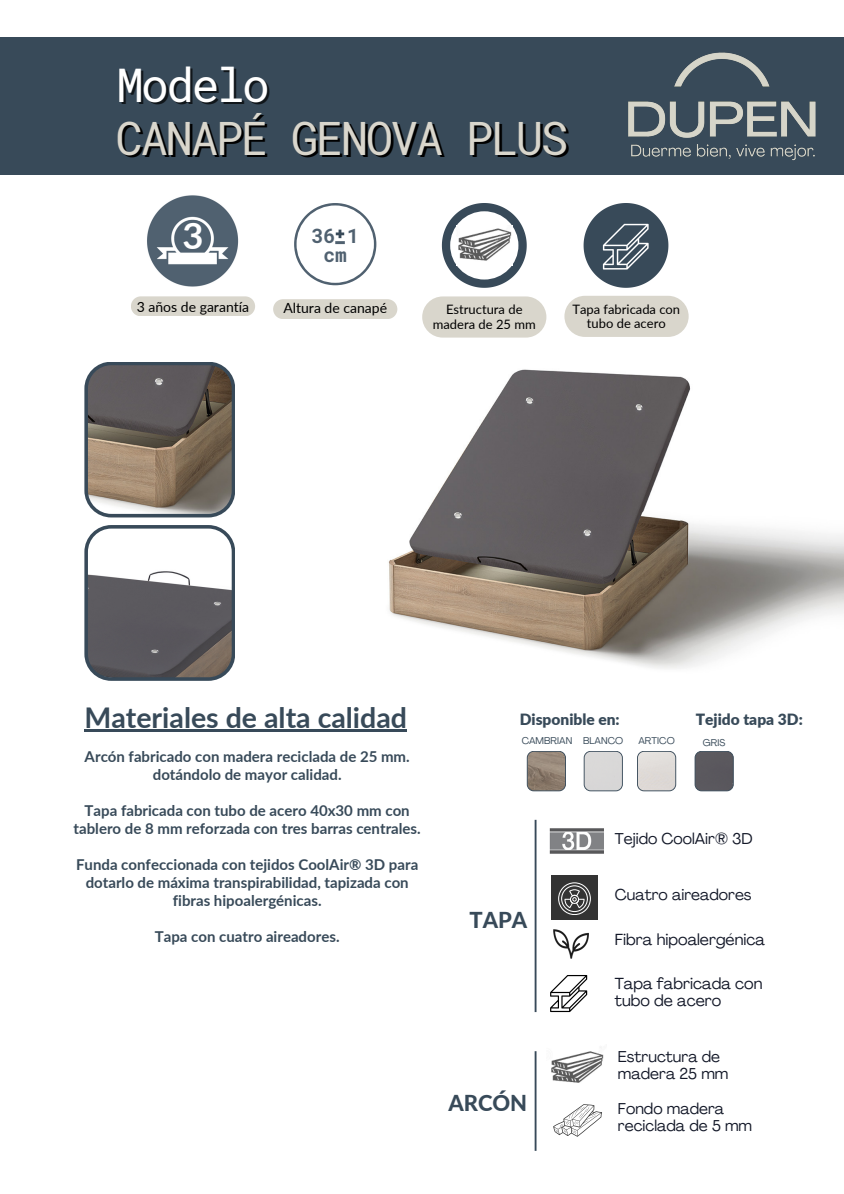
<style>
.page{position:relative;width:844px;height:1194px;background:#fff}
.page>*{position:absolute;margin:0;border:0;box-sizing:border-box;transform-origin:0 0}
.t1{font:46.3px "Roboto Mono";letter-spacing:-.055em;color:#fff}
.t2{font:45.95px "Roboto Mono";letter-spacing:-.055em;color:#d9d6cc}
.t3{font:700 36.3px "Lato";color:#fff}
.t4{font:700 28.5px "Lato";color:#384a59}
.t5{font:800 21.95px "Lato";color:#384a59}
.t6{font:700 19.75px/18.7px "Roboto Mono";color:#506170;text-align:center}
.t7{font:15.85px/17.6px "Agrandir";color:#131828}
.t8{font:15.5px/16.9px "Agrandir";color:#131828}
.t9{font:900 15.5px "Lato";color:#384a59}
.t10{font:700 15px/18px "Lato";color:#384a59;text-align:center}
.t11{font:14px "Lato";color:#000}
.t12{font:12.95px/14.2px "Lato";color:#000;text-align:center}
.t13{font:9.7px "Agrandir";color:#384a59}
</style>
<div class="page">
<div style="left:0;top:37px;width:843px;height:137px;background:#384a59"></div>
<img style="left:628px;top:52px;width:187px;height:86px">
<img style="left:631px;top:144px;width:184px;height:17px">
<svg style="left:84px;top:362px;width:151px;height:155px;background:#786f66"></svg>
<hr style="left:534px;top:819px;width:2px;height:192px;background:#384a59">
<img style="left:549px;top:828px;width:55px;height:26px">
<img style="left:553px;top:929px;width:35px;height:29px">
<div style="left:551px;top:875px;width:46px;height:44px;background:#333"></div>
<svg style="left:558px;top:882px;width:32px;height:32px"></svg>
<hr style="left:534px;top:1051px;width:2px;height:99px;background:#384a59">
<img style="left:551px;top:1047px;width:53px;height:36px">
<svg style="left:550px;top:975px;width:37px;height:36px"></svg>
<div style="left:422px;top:296px;width:124px;height:41px;background:#d9d6cc;border-radius:21px"></div>
<svg style="left:131px;top:296px;width:124px;height:20px;background:#dad8ce"></svg>
<svg style="left:442px;top:203px;width:84px;height:85px"></svg>
<div style="left:450px;top:211px;width:68px;height:68px;background:#fff;border-radius:50%"></div>
<img style="left:458px;top:228px;width:54px;height:33px">
<div style="left:564px;top:296px;width:124px;height:41px;background:#d9d6cc;border-radius:21px"></div>
<svg style="left:583px;top:203px;width:85px;height:85px"></svg>
<img style="left:147px;top:195px;width:92px;height:91px">
<div style="left:178px;top:220px;width:30px;height:31px;background:#506170;border-radius:50%"></div>
<svg style="left:273px;top:299px;width:124px;height:20px;background:#dad7ce"></svg>
<svg style="left:294px;top:203px;width:82px;height:82px"></svg>
<img style="left:388px;top:369px;width:455px;height:300px">
<hr style="left:84px;top:729px;width:323px;height:3px;background:#384a59">
<svg style="left:84px;top:525px;width:151px;height:155px"></svg>
<svg style="left:526px;top:751px;width:40px;height:40px;background:#908378"></svg>
<svg style="left:583px;top:751px;width:39px;height:40px;background:#d0d0d1"></svg>
<svg style="left:637px;top:751px;width:39px;height:40px;background:#d4d1cf"></svg>
<svg style="left:694px;top:751px;width:39px;height:40px;background:#5e5d63"></svg>
<svg style="left:553px;top:1104px;width:49px;height:32px"></svg>
<p class="t1" style="left:116px;top:54px;width:155px">Modelo</p>
<p class="t2" style="left:116px;top:107px;width:454px">CANAPÉ GENOVA PLUS</p>
<p class="t3" style="left:182px;top:213px;width:23px">3</p>
<h6 class="t11" style="left:137px;top:298px;width:114px">3 años de garantía</h6>
<p class="t6" style="left:311px;top:226px;width:49px">36 1 cm</p>
<p class="t11" style="left:283px;top:299px;width:105px">Altura de canapé</p>
<h3 class="t12" style="left:433px;top:302px;width:104px">Estructura de madera de 25 mm</h3>
<p class="t12" style="left:572px;top:302px;width:109px;line-height:13.9px">Tapa fabricada con tubo de acero</p>
<p class="t4" style="left:84px;top:699px;width:324px">Materiales de alta calidad</p>
<p class="t10" style="left:85px;top:746px;width:326px">Arcón fabricado con madera reciclada de 25 mm. dotándolo de mayor calidad.</p>
<p class="t10" style="left:74px;top:800px;width:348px">Tapa fabricada con tubo de acero 40x30 mm con tablero de 8 mm reforzada con tres barras centrales.</p>
<p class="t10" style="left:76px;top:854px;width:343px">Funda confeccionada con tejidos CoolAir® 3D para dotarlo de máxima transpirabilidad, tapizada con fibras hipoalergénicas.</p>
<h6 class="t10" style="left:155px;top:926px;width:186px">Tapa con cuatro aireadores.</h6>
<p class="t9" style="left:519px;top:710px;width:101px">Disponible en:</p>
<p class="t9" style="left:695px;top:710px;width:108px">Tejido tapa 3D:</p>
<h4 class="t13" style="left:702px;top:738px;width:24px">GRIS</h4>
<h6 class="t13" style="left:521px;top:737px;width:52px">CAMBRIAN</h6>
<h6 class="t13" style="left:583px;top:737px;width:41px">BLANCO</h6>
<p class="t13" style="left:638px;top:737px;width:38px">ARTICO</p>
<p class="t8" style="left:614px;top:831px;width:139px">Tejido CoolAir® 3D</p>
<p class="t5" style="left:469px;top:906px;width:59px">TAPA</p>
<p class="t5" style="left:448px;top:1088px;width:80px">ARCÓN</p>
<p class="t8" style="left:614px;top:887px;width:138px">Cuatro aireadores</p>
<p class="t7" style="left:614px;top:932px;width:152px">Fibra hipoalergénica</p>
<p class="t7" style="left:614px;top:975px;width:149px">Tapa fabricada con tubo de acero</p>
<h5 class="t8" style="left:618px;top:1049px;width:112px">Estructura de madera 25 mm</h5>
<p class="t8" style="left:618px;top:1101px;width:108px">Fondo madera</p>
<p class="t8" style="left:618px;top:1118px;width:136px">reciclada de 5 mm</p>
</div>
